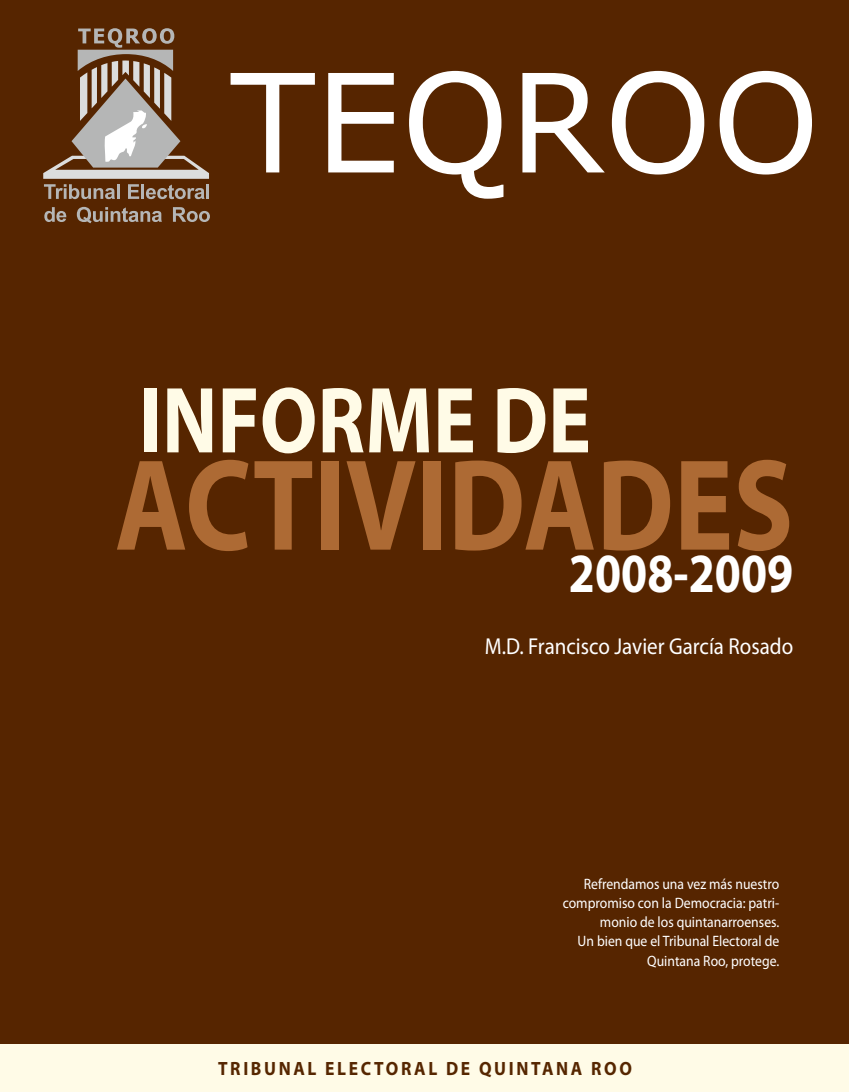
<style>
.page{position:relative;width:849px;height:1092px;background:#fff}
.page>*{position:absolute;margin:0;border:0;box-sizing:border-box;transform-origin:0 0}
.t1{font:136.67px "MS Reference Sans Serif";color:#fff}
.t2{font:700 131.08px "Myriad Pro";color:#ad6a34;scale:.85 1}
.t3{font:700 94.67px "Myriad Pro";color:#fffbe7;scale:.85 1}
.t4{font:700 55.48px "Myriad Pro";color:#fff;scale:.85 1}
.t5{font:23.1px "Myriad Pro";color:#fff;scale:.91 1}
.t6{font:700 19.25px "Myriad Pro";letter-spacing:.15em;color:#562600;scale:.91 1}
.t7{font:15.05px/19.1px "Myriad Pro";color:#fff;text-align:right;scale:.91 1}
</style>
<div class="page">
<div style="left:0;top:0;width:848px;height:1091px;background:#562500"></div>
<svg style="left:44px;top:207px;width:22px;height:15px"></svg>
<svg style="left:77px;top:207px;width:85px;height:16px"></svg>
<svg style="left:173px;top:207px;width:37px;height:15px"></svg>
<svg style="left:43px;top:28px;width:166px;height:171px"></svg>
<div style="left:0;top:1043px;width:848px;height:48px;background:#fffbe7"></div>
<h1 class="t1" style="left:230px;top:35px;width:590px">TEQROO</h1>
<h3 class="t3" style="left:139px;top:358px;width:533px">INFORME DE</h3>
<h2 class="t2" style="left:115px;top:420px;width:799px">ACTIVIDADES</h2>
<h3 class="t4" style="left:569px;top:537px;width:265px">2008-2009</h3>
<h3 class="t5" style="left:485px;top:631px;width:340px">M.D. Francisco Javier García Rosado</h3>
<p class="t7" style="left:562px;top:873px;width:239px">Refrendamos una vez más nuestro compromiso con la Democracia: patri&shy;monio de los quintanarroenses.<br>Un bien que el Tribunal Electoral de<br>Quintana Roo, protege.</p>
<p class="t6" style="left:218px;top:1055px;width:456px">TRIBUNAL ELECTORAL DE QUINTANA ROO</p>
</div>
